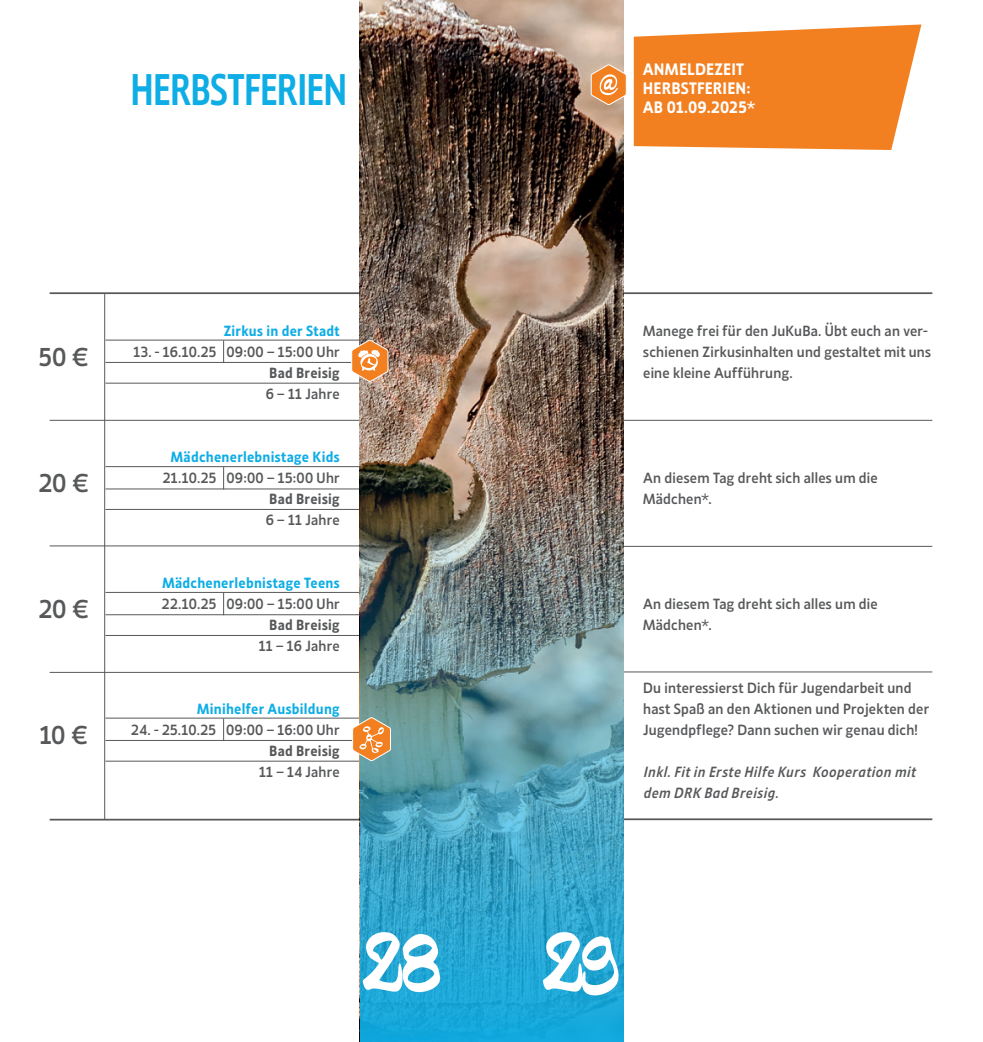
<style>
.page{position:relative;width:983px;height:1042px;background:#fff}
.page>*{position:absolute;margin:0;border:0;box-sizing:border-box;transform-origin:0 0}
.t1{font:84px "Subway Paris SC";color:#fff}
.t2{font:42px "Ligurino Cd Rg";letter-spacing:-.015em;color:#0eade5}
.t3{font:24.5px "Ligurino Rg";letter-spacing:-.005em;color:#57585a}
.t4{font:700 15.75px/18.9px "Ligurino Rg";letter-spacing:.015em;color:#fff}
.t5{font:14px/21px "Ligurino Rg";letter-spacing:.015em;color:#57585a}
.t6{font:700 14px "Ligurino Rg";letter-spacing:.015em;color:#0eade5}
.t7{font:italic 14px/21px "Ligurino Rg";letter-spacing:.015em;color:#57585a}
.t8{font:700 14px "Ligurino Rg";letter-spacing:.02em;color:#57585a}
</style>
<div class="page">
<hr style="left:50px;top:292px;width:311px;height:2px;background:#57585a">
<hr style="left:622px;top:292px;width:310px;height:2px;background:#57585a">
<hr style="left:50px;top:420px;width:311px;height:1px;background:#57585a">
<hr style="left:622px;top:420px;width:310px;height:1px;background:#57585a">
<hr style="left:622px;top:546px;width:310px;height:1px;background:#57585a">
<hr style="left:50px;top:545px;width:311px;height:1px;background:#57585a">
<hr style="left:622px;top:671px;width:310px;height:1px;background:#57585a">
<hr style="left:50px;top:672px;width:311px;height:1px;background:#57585a">
<hr style="left:50px;top:819px;width:311px;height:1px;background:#57585a">
<hr style="left:622px;top:818px;width:310px;height:2px;background:#57585a">
<hr style="left:105px;top:340px;width:256px;height:1px;background:#57585a">
<hr style="left:105px;top:362px;width:256px;height:1px;background:#57585a">
<hr style="left:105px;top:383px;width:256px;height:1px;background:#57585a">
<svg style="left:223px;top:340px;width:1px;height:22px"></svg>
<hr style="left:105px;top:592px;width:256px;height:1px;background:#57585a">
<hr style="left:105px;top:614px;width:256px;height:1px;background:#57585a">
<hr style="left:105px;top:635px;width:256px;height:1px;background:#57585a">
<svg style="left:223px;top:593px;width:1px;height:21px"></svg>
<hr style="left:105px;top:718px;width:256px;height:1px;background:#57585a">
<hr style="left:105px;top:740px;width:256px;height:1px;background:#57585a">
<hr style="left:105px;top:761px;width:256px;height:1px;background:#57585a">
<svg style="left:223px;top:718px;width:1px;height:22px"></svg>
<hr style="left:104px;top:294px;width:1px;height:525px;background:#57585a">
<hr style="left:105px;top:466px;width:256px;height:1px;background:#57585a">
<hr style="left:105px;top:489px;width:256px;height:1px;background:#57585a">
<svg style="left:223px;top:467px;width:1px;height:22px"></svg>
<hr style="left:105px;top:509px;width:256px;height:1px;background:#57585a">
<img style="left:359px;top:0;width:264px;height:424px">
<img style="left:359px;top:424px;width:264px;height:618px">
<svg style="left:633px;top:24px;width:288px;height:126px;background:#f38f3c"></svg>
<svg style="left:590px;top:64px;width:37px;height:42px;background:#eaa56c"></svg>
<svg style="left:351px;top:339px;width:38px;height:44px"></svg>
<svg style="left:351px;top:716px;width:40px;height:46px"></svg>
<h2 class="t2" style="left:130px;top:55px;width:218px">HERBSTFERIEN</h2>
<p class="t4" style="left:642px;top:58px;width:114px">ANMELDEZEIT<br>HERBSTFERIEN:<br>AB 01.09.2025*</p>
<h3 class="t3" style="left:39px;top:337px;width:51px">50 €</h3>
<h3 class="t3" style="left:39px;top:463px;width:51px">20 €</h3>
<h3 class="t3" style="left:39px;top:589px;width:51px">20 €</h3>
<h3 class="t3" style="left:40px;top:715px;width:50px">10 €</h3>
<p class="t6" style="left:224px;top:319px;width:117px">Zirkus in der Stadt</p>
<p class="t5" style="left:133px;top:340px;width:208px">13. - 16.10.25 09:00 – 15:00 Uhr</p>
<p class="t8" style="left:269px;top:361px;width:72px">Bad Breisig</p>
<p class="t5" style="left:266px;top:382px;width:76px">6 – 11 Jahre</p>
<p class="t6" style="left:171px;top:445px;width:170px">Mädchenerlebnistage Kids</p>
<p class="t5" style="left:163px;top:466px;width:178px">21.10.25 09:00 – 15:00 Uhr</p>
<p class="t8" style="left:269px;top:487px;width:72px">Bad Breisig</p>
<p class="t5" style="left:266px;top:508px;width:76px">6 – 11 Jahre</p>
<p class="t6" style="left:162px;top:571px;width:179px">Mädchenerlebnistage Teens</p>
<p class="t5" style="left:162px;top:592px;width:179px">22.10.25 09:00 – 15:00 Uhr</p>
<p class="t8" style="left:269px;top:613px;width:72px">Bad Breisig</p>
<p class="t5" style="left:259px;top:634px;width:82px">11 – 16 Jahre</p>
<p class="t6" style="left:197px;top:697px;width:144px">Minihelfer Ausbildung</p>
<p class="t5" style="left:131px;top:718px;width:210px">24. - 25.10.25 09:00 – 16:00 Uhr</p>
<p class="t8" style="left:269px;top:739px;width:72px">Bad Breisig</p>
<p class="t5" style="left:259px;top:760px;width:82px">11 – 14 Jahre</p>
<p class="t5" style="left:643px;top:319px;width:289px">Manege frei für den JuKuBa. Übt euch an ver&shy;schienen Zirkusinhalten und gestaltet mit uns eine kleine Aufführung.</p>
<p class="t5" style="left:643px;top:466px;width:236px">An diesem Tag dreht sich alles um die<br>Mädchen*.</p>
<p class="t5" style="left:643px;top:592px;width:236px">An diesem Tag dreht sich alles um die<br>Mädchen*.</p>
<p class="t5" style="left:643px;top:676px;width:287px">Du interessierst Dich für Jugendarbeit und hast Spaß an den Aktionen und Projekten der<br>Jugendpflege? Dann suchen wir genau dich!</p>
<p class="t7" style="left:643px;top:760px;width:274px">Inkl. Fit in Erste Hilfe Kurs Kooperation mit dem DRK Bad Breisig.</p>
<h1 class="t1" style="left:363px;top:905px;width:257px">28 29</h1>
</div>
